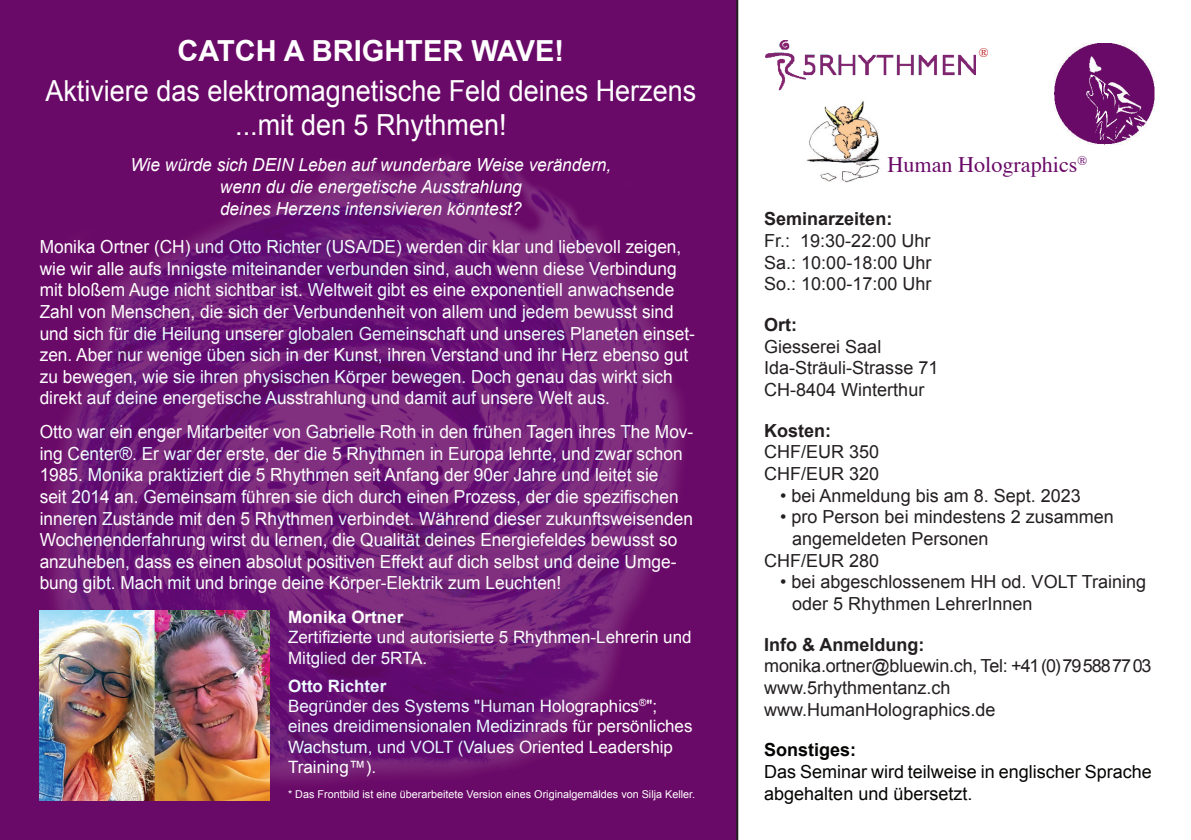
<style>
.page{position:relative;width:1191px;height:840px;background:#fff}
.page>*{position:absolute;margin:0;border:0;box-sizing:border-box;transform-origin:0 0}
.t1{font:29px/34.8px "Arial";color:#fff;text-align:center;scale:.93 1}
.t2{font:700 29px "Arial";color:#fff}
.t3{font:22.2px "Times";color:#6a0a68}
.t4{font:18px/21.6px "Arial";color:#fff;scale:.96 1}
.t5{font:18px/21.6px "Arial";color:#231f20}
.t6{font:italic 18px/21.6px "Arial";color:#fff;text-align:center;scale:.96 1}
.t7{font:18px/21.6px "Arial";color:#040503}
.t8{font:700 18px "Arial";color:#231f20}
.t9{font:700 18px "Arial";color:#040503}
.t10{font:17px/20.4px "Arial";color:#fff}
.t11{font:700 17px "Arial";color:#fff}
.t12{font:13px "Times";color:#be2325}
.t13{font:10.8px "Arial";color:#fff}
.s1{font-weight:700}
</style>
<div class="page">
<div style="left:0;top:0;width:738px;height:839px;background:#6a0a68"></div>
<img style="left:36px;top:143px;width:666px;height:656px">
<img style="left:806px;top:101px;width:74px;height:82px">
<img style="left:766px;top:40px;width:209px;height:50px">
<img style="left:40px;top:610px;width:229px;height:189px">
<img style="left:1054px;top:44px;width:101px;height:100px">
<h1 class="t2" style="left:177px;top:31px;width:388px">CATCH A BRIGHTER WAVE!</h1>
<h1 class="t1" style="left:45px;top:73px;width:701px">Aktiviere das elektromagnetische Feld deines Herzens ...mit den 5 Rhythmen!</h1>
<p class="t6" style="left:130px;top:154px;width:502px">Wie würde sich DEIN Leben auf wunderbare Weise verändern, wenn du die energetische Ausstrahlung<br>deines Herzens intensivieren könntest?</p>
<p class="t4" style="left:40px;top:236px;width:684px">Monika Ortner (CH) und Otto Richter (USA/DE) werden dir klar und liebevoll zeigen, wie wir alle aufs Innigste miteinander verbunden sind, auch wenn diese Verbindung mit bloßem Auge nicht sichtbar ist. Weltweit gibt es eine exponentiell anwachsende Zahl von Menschen, die sich der Verbundenheit von allem und jedem bewusst sind und sich für die Heilung unserer globalen Gemeinschaft und unseres Planeten einset&shy;zen. Aber nur wenige üben sich in der Kunst, ihren Verstand und ihr Herz ebenso gut zu bewegen, wie sie ihren physischen Körper bewegen. Doch genau das wirkt sich direkt auf deine energetische Ausstrahlung und damit auf unsere Welt aus.</p>
<p class="t4" style="left:40px;top:421px;width:682px">Otto war ein enger Mitarbeiter von Gabrielle Roth in den frühen Tagen ihres The Mov&shy;ing Center®. Er war der erste, der die 5 Rhythmen in Europa lehrte, und zwar schon 1985. Monika praktiziert die 5 Rhythmen seit Anfang der 90er Jahre und leitet sie<br>seit 2014 an. Gemeinsam führen sie dich durch einen Prozess, der die spezifischen inneren Zustände mit den 5 Rhythmen verbindet. Während dieser zukunftsweisenden Wochenenderfahrung wirst du lernen, die Qualität deines Energiefeldes bewusst so anzuheben, dass es einen absolut positiven Effekt auf dich selbst und deine Umge&shy;bung gibt. Mach mit und bringe deine Körper-Elektrik zum Leuchten!</p>
<p class="t11" style="left:288px;top:605px;width:117px">Monika Ortner</p>
<p class="t10" style="left:288px;top:627px;width:405px">Zertifizierte und autorisierte 5 Rhythmen-Lehrerin und<br>Mitglied der 5RTA.</p>
<p class="t10" style="left:288px;top:675px;width:406px"><span class="s1">Otto Richter<br></span>Begründer des Systems "Human Holographics<sup>®</sup>"; eines dreidimensionalen Medizinrads für persönliches Wachstum, und VOLT (Values Oriented Leadership Training™).</p>
<p class="t13" style="left:288px;top:786px;width:408px">* Das Frontbild ist eine überarbeitete Version eines Originalgemäldes von Silja Keller.</p>
<p class="t12" style="left:979px;top:40px;width:11px">®</p>
<p class="t3" style="left:887px;top:144px;width:201px">Human Holographics<sup>®</sup></p>
<p class="t8" style="left:764px;top:207px;width:130px">Seminarzeiten:</p>
<p class="t5" style="left:764px;top:230px;width:169px;text-align:justify">Fr.: 19:30-22:00 Uhr Sa.: 10:00-18:00 Uhr So.: 10:00-17:00 Uhr</p>
<p class="t8" style="left:764px;top:312px;width:34px">Ort:</p>
<p class="t5" style="left:764px;top:335px;width:176px">Giesserei Saal<br>Ida-Sträuli-Strasse 71<br>CH-8404 Winterthur</p>
<p class="t8" style="left:764px;top:418px;width:68px">Kosten:</p>
<p class="t5" style="left:764px;top:441px;width:117px">CHF/EUR 350<br>CHF/EUR 320</p>
<p class="t5" style="left:780px;top:484px;width:302px">• bei Anmeldung bis am 8. Sept. 2023</p>
<p class="t5" style="left:780px;top:506px;width:335px">• pro Person bei mindestens 2 zusammen</p>
<p class="t5" style="left:792px;top:527px;width:198px">angemeldeten Personen</p>
<p class="t5" style="left:764px;top:549px;width:117px">CHF/EUR 280</p>
<p class="t5" style="left:792px;top:571px;width:355px;text-indent:-12px">• bei abgeschlossenem HH od. VOLT Training oder 5 Rhythmen LehrerInnen</p>
<p class="t8" style="left:764px;top:632px;width:162px">Info &amp; Anmeldung:</p>
<p class="t5" style="left:764px;top:655px;width:389px">monika.ortner@bluewin.ch, Tel: +41 (0) 79 588 77 03 www.5rhythmentanz.ch www.HumanHolographics.de</p>
<p class="t9" style="left:764px;top:737px;width:94px">Sonstiges:</p>
<p class="t7" style="left:764px;top:760px;width:389px">Das Seminar wird teilweise in englischer Sprache abgehalten und übersetzt.</p>
</div>
